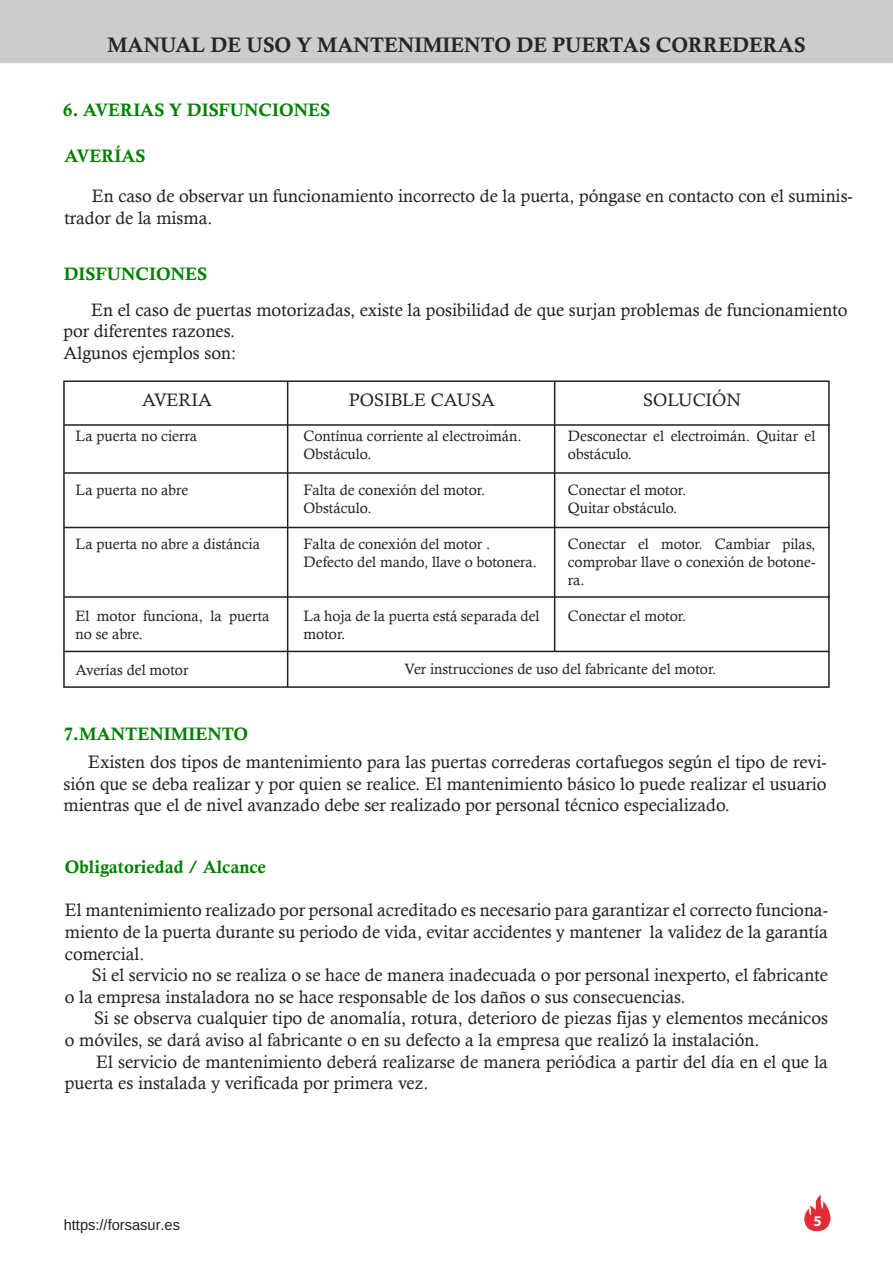
<style>
.page{position:relative;width:893px;height:1263px;background:#fff}
.page>*{position:absolute;margin:0;border:0;box-sizing:border-box;transform-origin:0 0}
.t1{font:21px "Calis MT Bol";color:#282526}
.t2{font:18px/21.6px "Calisto";color:#231f20}
.t3{font:18px "Calis MT Bol";color:#008000}
.t4{font:15px/18px "Calisto";color:#231f20}
.t5{font:15px "Helvetica";letter-spacing:.005em;color:#231f20}
.t6{font:700 15px "Myriad Pro";color:#fbfbfc}
</style>
<div class="page">
<img style="left:804px;top:1195px;width:26px;height:36px">
<div style="left:63px;top:380px;width:767px;height:308px;border:2px solid #231f20"></div>
<hr style="left:287px;top:382px;width:1px;height:305px;background:#231f20">
<hr style="left:554px;top:382px;width:1px;height:269px;background:#231f20">
<hr style="left:64px;top:651px;width:765px;height:1px;background:#231f20">
<hr style="left:64px;top:596px;width:766px;height:2px;background:#231f20">
<hr style="left:64px;top:527px;width:766px;height:1px;background:#231f20">
<hr style="left:64px;top:472px;width:766px;height:2px;background:#231f20">
<hr style="left:64px;top:424px;width:766px;height:2px;background:#231f20">
<div style="left:0;top:0;width:893px;height:63px;background:#cbccce"></div>
<p class="t1" style="left:107px;top:33px;width:699px">MANUAL DE USO Y MANTENIMIENTO DE PUERTAS CORREDERAS</p>
<p class="t3" style="left:63px;top:100px;width:269px">6. AVERIAS Y DISFUNCIONES</p>
<p class="t3" style="left:64px;top:145px;width:83px">AVERÍAS</p>
<p class="t2" style="left:64px;top:185px;width:790px;text-indent:28px">En caso de observar un funcionamiento incorrecto de la puerta, póngase en contacto con el suminis&shy;trador de la misma.</p>
<p class="t3" style="left:64px;top:264px;width:145px">DISFUNCIONES</p>
<p class="t2" style="left:64px;top:299px;width:785px;text-indent:28px">En el caso de puertas motorizadas, existe la posibilidad de que surjan problemas de funcionamiento por diferentes razones.<br>Algunos ejemplos son:</p>
<p class="t2" style="left:142px;top:389px;width:71px">AVERIA</p>
<p class="t2" style="left:349px;top:389px;width:148px">POSIBLE CAUSA</p>
<p class="t2" style="left:643px;top:389px;width:99px">SOLUCIÓN</p>
<p class="t4" style="left:76px;top:427px;width:123px">La puerta no cierra</p>
<p class="t4" style="left:76px;top:481px;width:114px">La puerta no abre</p>
<p class="t4" style="left:76px;top:535px;width:186px">La puerta no abre a distáncia</p>
<p class="t4" style="left:76px;top:607px;width:196px">El motor funciona, la puerta no se abre.</p>
<p class="t4" style="left:76px;top:661px;width:114px">Averías del motor</p>
<p class="t3" style="left:64px;top:724px;width:186px">7.MANTENIMIENTO</p>
<p class="t4" style="left:304px;top:427px;width:220px">Contínua corriente al electroimán.<br>Obstáculo.</p>
<p class="t4" style="left:304px;top:481px;width:183px">Falta de conexión del motor.<br>Obstáculo.</p>
<p class="t4" style="left:304px;top:535px;width:235px">Falta de conexión del motor .<br>Defecto del mando, llave o botonera.</p>
<p class="t4" style="left:304px;top:607px;width:238px">La hoja de la puerta está separada del motor.</p>
<p class="t4" style="left:568px;top:427px;width:249px">Desconectar el electroimán. Quitar el obstáculo.</p>
<p class="t4" style="left:568px;top:481px;width:120px">Conectar el motor.<br>Quitar obstáculo.</p>
<p class="t4" style="left:568px;top:535px;width:249px;text-align:justify">Conectar el motor. Cambiar pilas, comprobar llave o conexión de botone&shy;ra.</p>
<p class="t4" style="left:568px;top:607px;width:120px">Conectar el motor.</p>
<p class="t4" style="left:405px;top:660px;width:313px">Ver instrucciones de uso del fabricante del motor.</p>
<p class="t2" style="left:64px;top:751px;width:765px;text-align:justify;text-indent:25px">Existen dos tipos de mantenimiento para las puertas correderas cortafuegos según el tipo de revi&shy;sión que se deba realizar y por quien se realice. El mantenimiento básico lo puede realizar el usuario mientras que el de nivel avanzado debe ser realizado por personal técnico especializado.</p>
<p class="t3" style="left:65px;top:857px;width:203px">Obligatoriedad / Alcance</p>
<p class="t2" style="left:65px;top:899px;width:765px;text-align:justify">El mantenimiento realizado por personal acreditado es necesario para garantizar el correcto funciona&shy;miento de la puerta durante su periodo de vida, evitar accidentes y mantener la validez de la garantía comercial.</p>
<p class="t2" style="left:65px;top:964px;width:765px;text-indent:27px">Si el servicio no se realiza o se hace de manera inadecuada o por personal inexperto, el fabricante o la empresa instaladora no se hace responsable de los daños o sus consecuencias.</p>
<p class="t2" style="left:65px;top:1007px;width:765px;text-indent:29px">Si se observa cualquier tipo de anomalía, rotura, deterioro de piezas fijas y elementos mecánicos o móviles, se dará aviso al fabricante o en su defecto a la empresa que realizó la instalación.</p>
<p class="t2" style="left:65px;top:1050px;width:765px;text-indent:31px">El servicio de mantenimiento deberá realizarse de manera periódica a partir del día en el que la puerta es instalada y verificada por primera vez.</p>
<p class="t5" style="left:64px;top:1217px;width:118px">https://forsasur.es</p>
<p class="t6" style="left:813px;top:1211px;width:10px">5</p>
</div>
